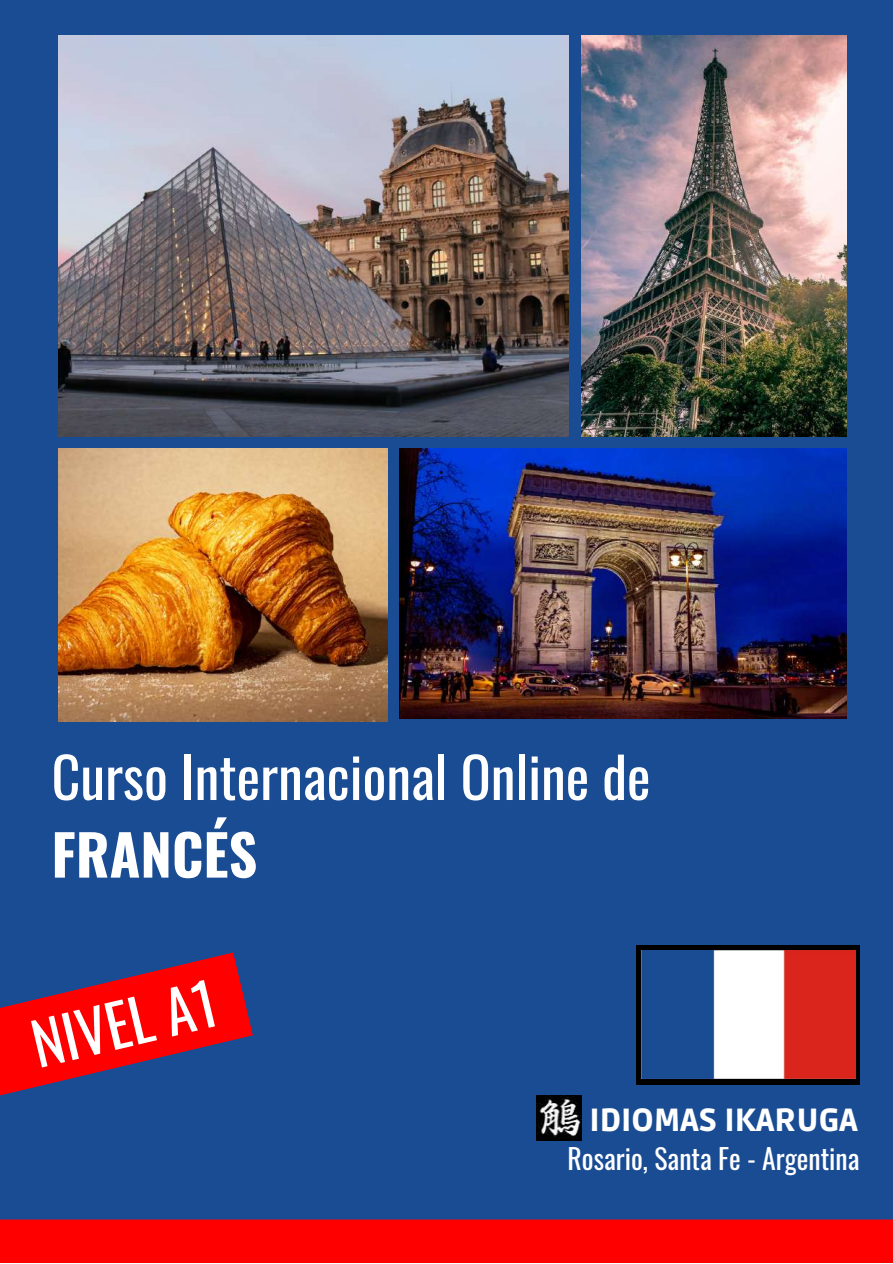
<style>
.page{position:relative;width:893px;height:1264px;background:#fff}
.page>*{position:absolute;margin:0;border:0;box-sizing:border-box;transform-origin:0 0}
.t1{font:58.8px "Oswald";color:#fff}
.t2{font:56.1px "Oswald";color:#fff}
.t3{font:700 56.1px "Oswald";color:#fff}
.t4{font:900 31.8px "Ruda";color:#fff}
.t5{font:27.75px "Oswald";color:#fff}
</style>
<div class="page">
<div style="left:0;top:0;width:892px;height:1262px;background:#1a4c93"></div>
<img style="left:581px;top:35px;width:265px;height:401px">
<img style="left:59px;top:448px;width:328px;height:273px">
<img style="left:59px;top:35px;width:509px;height:401px">
<img style="left:399px;top:448px;width:447px;height:270px">
<div style="left:0;top:1219px;width:892px;height:43px;background:#f00"></div>
<svg style="left:0;top:952px;width:253px;height:144px"></svg>
<img style="left:537px;top:1095px;width:44px;height:45px">
<div style="left:636px;top:945px;width:223px;height:139px;background:#000"></div>
<img style="left:641px;top:950px;width:214px;height:128px">
<p class="t2" style="left:51px;top:733px;width:600px">Curso Internacional Online de</p>
<p class="t3" style="left:51px;top:810px;width:207px">FRANCÉS</p>
<p class="t1" style="left:23px;top:999px;width:190px;rotate:-13deg">NIVEL A1</p>
<p class="t4" style="left:589px;top:1101px;width:270px">IDIOMAS IKARUGA</p>
<p class="t5" style="left:567px;top:1136px;width:293px">Rosario, Santa Fe - Argentina</p>
</div>
